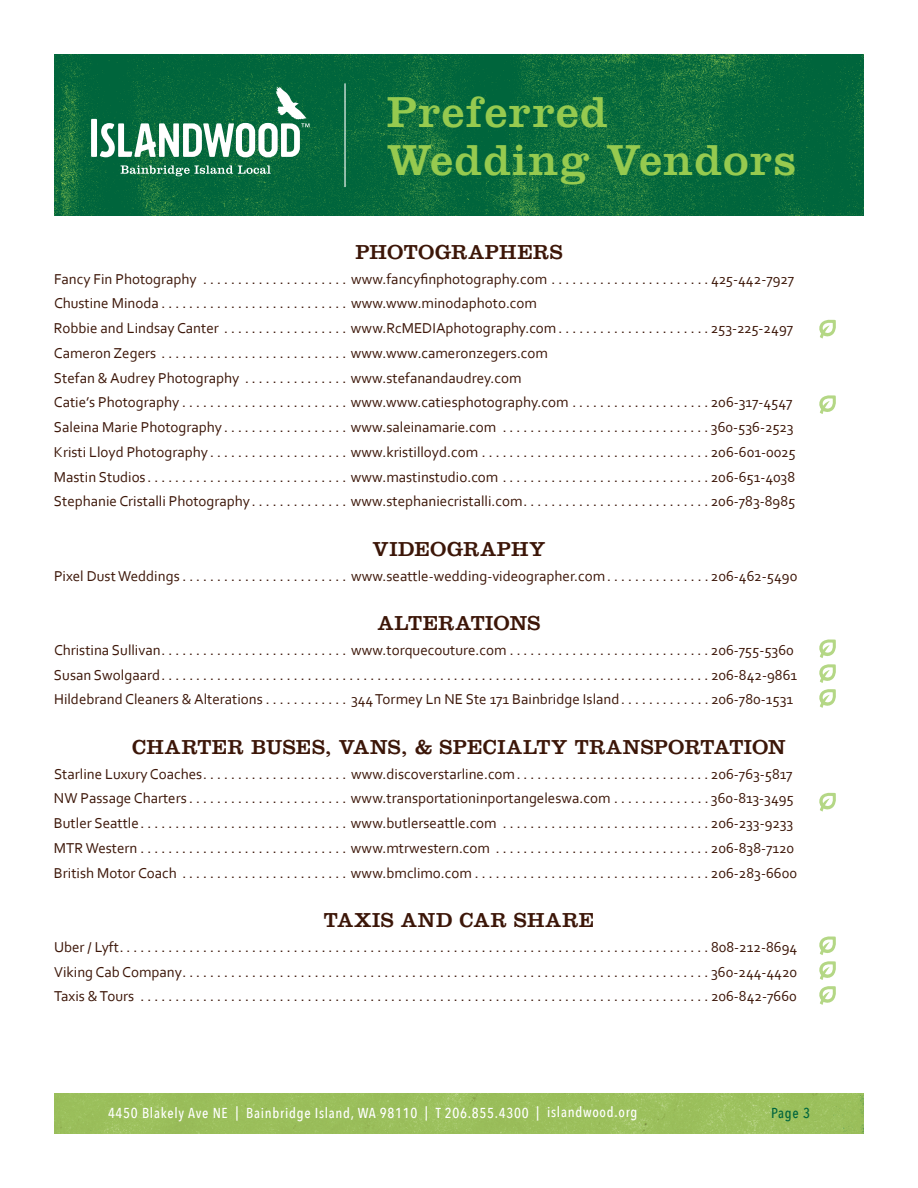
<style>
.page{position:relative;width:918px;height:1188px;background:#fff}
.page>*{position:absolute;margin:0;border:0;box-sizing:border-box;transform-origin:0 0}
.t1{font:45px/48px "Clarendon LT";letter-spacing:.03em;color:#96ca4f}
.t2{font:21px "Clarendon LT";letter-spacing:.025em;color:#3c1608}
.t3{font:15px/24.8px "Corbel";color:#3c1608}
.t4{font:500 14.4px "Avenir Next Condensed";letter-spacing:.05em;color:#fff}
.t5{font:500 14.4px "Avenir Next Condensed";color:#00653c}
</style>
<div class="page">
<img style="left:54px;top:54px;width:810px;height:162px">
<svg style="left:121px;top:165px;width:150px;height:11px;background:#4c9372"></svg>
<svg style="left:91px;top:87px;width:219px;height:70px"></svg>
<hr style="left:344px;top:83px;width:2px;height:104px;background:#fff">
<img style="left:54px;top:1094px;width:810px;height:40px">
<svg style="left:819px;top:319px;width:17px;height:19px"></svg>
<svg style="left:819px;top:395px;width:17px;height:19px"></svg>
<svg style="left:819px;top:639px;width:17px;height:69px"></svg>
<svg style="left:819px;top:792px;width:17px;height:20px"></svg>
<svg style="left:819px;top:936px;width:17px;height:69px"></svg>
<h1 class="t1" style="left:387px;top:88px;width:411px">PREFERRED<br>WEDDING VENDORS</h1>
<h2 class="t2" style="left:355px;top:239px;width:209px">PHOTOGRAPHERS</h2>
<p class="t3" style="left:54px;top:266px;width:743px">Fancy Fin Photography . . . . . . . . . . . . . . . . . . . . . www.fancyfinphotography.com . . . . . . . . . . . . . . . . . . . . . . 425-442-7927<br>Chustine Minoda . . . . . . . . . . . . . . . . . . . . . . . . . . . www.www. minodaphoto.com<br>Robbie and Lindsay Canter . . . . . . . . . . . . . . . . . . www. RcMEDIAphotography.com . . . . . . . . . . . . . . . . . . . . . 253-225-2497<br>Cameron Zegers . . . . . . . . . . . . . . . . . . . . . . . . . . . www.www.cameronzegers.com<br>Stefan &amp; Audrey Photography . . . . . . . . . . . . . . . www. stefanandaudrey. com<br>Catie’s Photography . . . . . . . . . . . . . . . . . . . . . . . . www.www.catiesphotography.com . . . . . . . . . . . . . . . . . . . 206-317-4547<br>Saleina Marie Photography . . . . . . . . . . . . . . . . . . www.saleinamarie.com . . . . . . . . . . . . . . . . . . . . . . . . . . . . . 360-536-2523<br>Kristi Lloyd Photography . . . . . . . . . . . . . . . . . . . . www. kristilloyd. com . . . . . . . . . . . . . . . . . . . . . . . . . . . . . . . . 206-601-0025<br>Mastin Studios . . . . . . . . . . . . . . . . . . . . . . . . . . . . . www. mastinstudio.com . . . . . . . . . . . . . . . . . . . . . . . . . . . . . 206-651-4038<br>Stephanie Cristalli Photography . . . . . . . . . . . . . . www.stephaniecristalli.com . . . . . . . . . . . . . . . . . . . . . . . . . . 206-783-8985</p>
<h2 class="t2" style="left:372px;top:536px;width:175px">VIDEOGRAPHY</h2>
<p class="t3" style="left:54px;top:563px;width:745px">Pixel Dust Weddings . . . . . . . . . . . . . . . . . . . . . . . . www.seattle-wedding-videographer.com . . . . . . . . . . . . . . 206-462-5490</p>
<h2 class="t2" style="left:378px;top:611px;width:164px">ALTERATIONS</h2>
<p class="t3" style="left:54px;top:637px;width:745px">Christina Sullivan . . . . . . . . . . . . . . . . . . . . . . . . . . . www.torquecouture.com . . . . . . . . . . . . . . . . . . . . . . . . . . . . 206-755-5360<br>Susan Swolgaard ........................... ...................................................206-842-9861<br>Hildebrand Cleaners &amp; Alterations . . . . . . . . . . . . 344 Tormey Ln NE Ste 171 Bainbridge Island . . . . . . . . . . . . 206-780-1531</p>
<h2 class="t2" style="left:132px;top:734px;width:655px">CHARTER BUSES, VANS, &amp; SPECIALTY TRANSPORTATION</h2>
<p class="t3" style="left:54px;top:761px;width:745px">Starline Luxury Coaches . . . . . . . . . . . . . . . . . . . . . www. discoverstarline. com . . . . . . . . . . . . . . . . . . . . . . . . . . . 206-763-5817<br>NW Passage Charters . . . . . . . . . . . . . . . . . . . . . . . www.transportationinportangeleswa.com . . . . . . . . . . . . . 360-813-3495<br>Butler Seattle . . . . . . . . . . . . . . . . . . . . . . . . . . . . . . www. butlerseattle.com . . . . . . . . . . . . . . . . . . . . . . . . . . . . . 206-233-9233<br>MTR Western . . . . . . . . . . . . . . . . . . . . . . . . . . . . . . www. mtrwestern. com . . . . . . . . . . . . . . . . . . . . . . . . . . . . . . 206-838-7120<br>British Motor Coach . . . . . . . . . . . . . . . . . . . . . . . . www.bmclimo.com. . . . . . . . . . . . . . . . . . . . . . . . . . . . . . . . . . 206-283-6600</p>
<h2 class="t2" style="left:324px;top:908px;width:272px">TAXIS AND CAR SHARE</h2>
<p class="t3" style="left:54px;top:934px;width:745px;text-align:justify">Uber / Lyft ................................. ...................................................808-212-8694<br>Viking Cab Company ........................ ...................................................360-244-4420<br>Taxis &amp; Tours .............................. ...................................................206-842-7660</p>
<p class="t4" style="left:108px;top:1104px;width:531px">4450 Blakely Ave NE | Bainbridge Island, WA 98110 | T 206.855.4300 | islandwood.org</p>
<p class="t5" style="left:771px;top:1104px;width:40px">Page 3</p>
</div>
